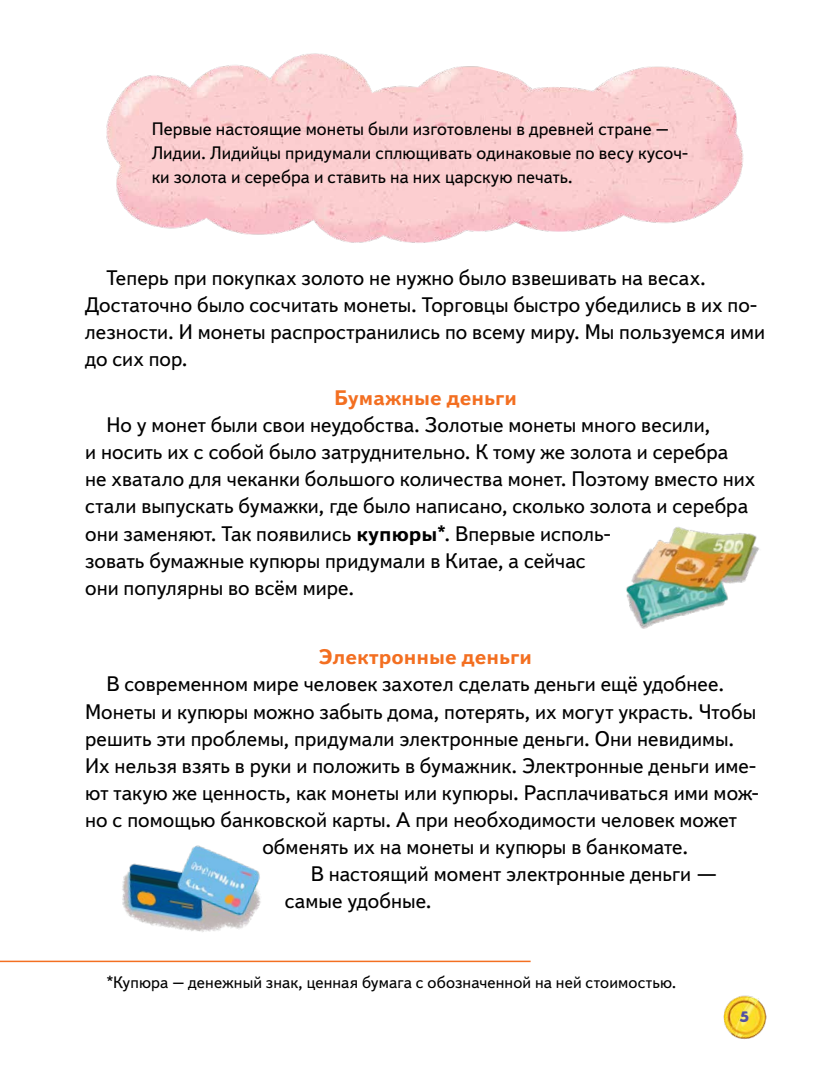
<style>
.page{position:relative;width:830px;height:1072px;background:#fff}
.page>*{position:absolute;margin:0;border:0;box-sizing:border-box;transform-origin:0 0}
.t1{font:21px/27px "Textbook New";letter-spacing:.005em;color:#000}
.t2{font:700 21px "Textbook New";color:#f36f21}
.t3{font:18px/24px "Textbook New";letter-spacing:.005em;color:#000}
.t4{font:16.5px "Textbook New";letter-spacing:.01em;color:#000}
.t5{font:16.5px "Shadow";color:#524fa1}
.s1{font-weight:700}
</style>
<div class="page">
<img style="left:626px;top:527px;width:133px;height:102px">
<img style="left:122px;top:845px;width:139px;height:87px">
<img style="left:106px;top:53px;width:638px;height:190px">
<hr style="left:0;top:960px;width:530px;height:2px;background:#f36f21">
<img style="left:723px;top:995px;width:44px;height:44px">
<p class="t3" style="left:152px;top:116px;width:537px">Первые настоящие монеты были изготовлены в древней стране –<br>Лидии. Лидийцы придумали сплющивать одинаковые по весу кусоч&shy;ки золота и серебра и ставить на них царскую печать.</p>
<p class="t1" style="left:85px;top:264px;width:681px;text-indent:21px">Теперь при покупках золото не нужно было взвешивать на весах.<br>Достаточно было сосчитать монеты. Торговцы быстро убедились в их по&shy;лезности. И монеты распространились по всему миру. Мы пользуемся ими до сих пор.</p>
<p class="t2" style="left:334px;top:385px;width:184px">Бумажные деньги</p>
<p class="t1" style="left:85px;top:411px;width:671px;text-indent:21px">Но у монет были свои неудобства. Золотые монеты много весили,<br>и носить их с собой было затруднительно. К тому же золота и серебра<br>не хватало для чеканки большого количества монет. Поэтому вместо них стали выпускать бумажки, где было написано, сколько золота и серебра они заменяют. Так появились <span class="s1">купюры*</span>. Впервые исполь-<br>зовать бумажные купюры придумали в Китае, а сейчас<br>они популярны во всём мире.</p>
<p class="t2" style="left:318px;top:644px;width:215px">Электронные деньги</p>
<p class="t1" style="left:106px;top:670px;width:619px">В современном мире человек захотел сделать деньги ещё удобнее.</p>
<p class="t1" style="left:85px;top:697px;width:672px">Монеты и купюры можно забыть дома, потерять, их могут украсть. Чтобы</p>
<p class="t1" style="left:85px;top:724px;width:650px">решить эти проблемы, придумали электронные деньги. Они невидимы.</p>
<p class="t1" style="left:85px;top:751px;width:672px">Их нельзя взять в руки и положить в бумажник. Электронные деньги име-</p>
<p class="t1" style="left:85px;top:778px;width:675px">ют такую же ценность, как монеты или купюры. Расплачиваться ими мож-</p>
<p class="t1" style="left:85px;top:805px;width:653px">но с помощью банковской карты. А при необходимости человек может</p>
<p class="t1" style="left:262px;top:832px;width:427px">обменять их на монеты и купюры в банкомате.</p>
<p class="t1" style="left:310px;top:859px;width:408px">В настоящий момент электронные деньги —</p>
<p class="t1" style="left:285px;top:886px;width:148px">самые удобные.</p>
<p class="t4" style="left:106px;top:971px;width:571px">*Купюра – денежный знак, ценная бумага с обозначенной на ней стоимостью.</p>
<p class="t5" style="left:740px;top:1008px;width:11px">5</p>
</div>
